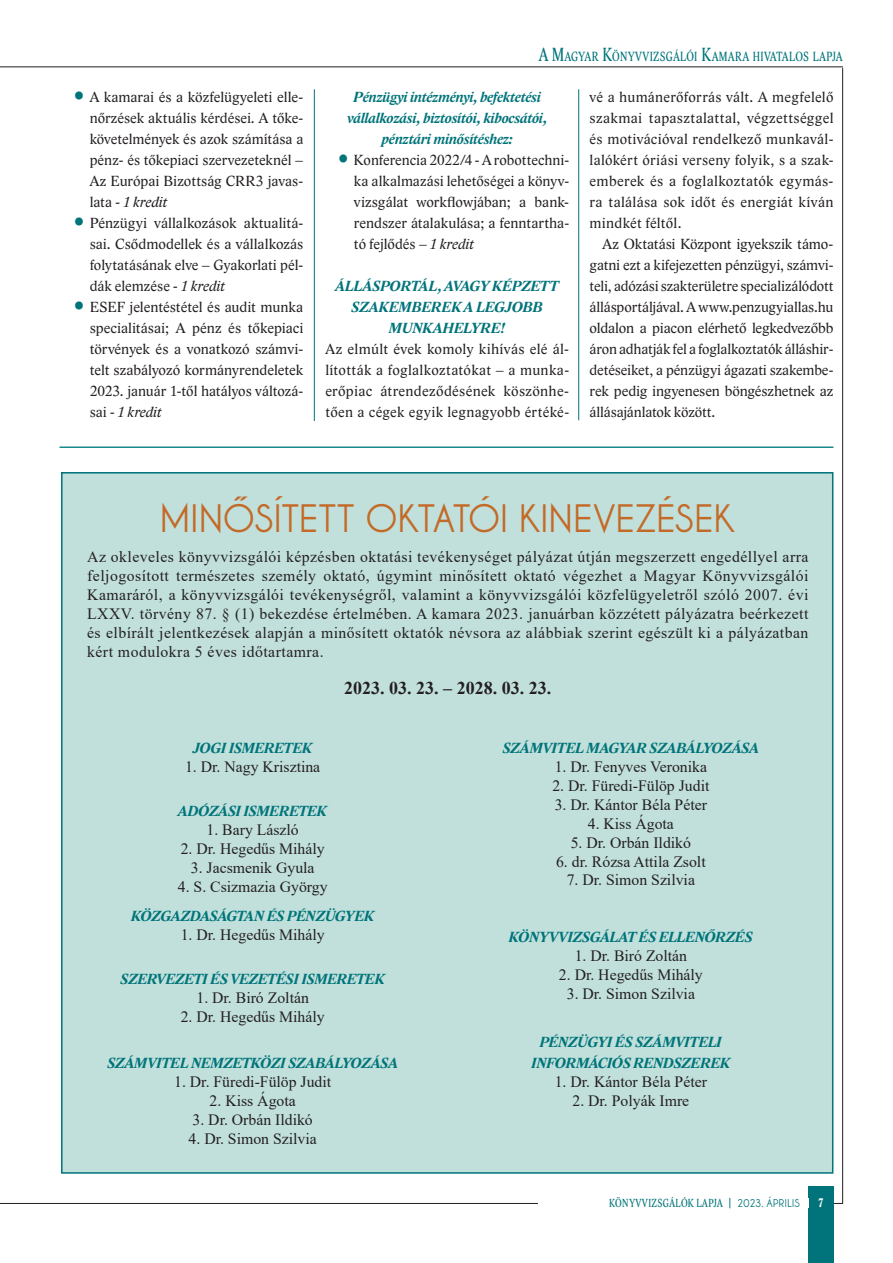
<style>
.page{position:relative;width:893px;height:1263px;background:#fff}
.page>*{position:absolute;margin:0;border:0;box-sizing:border-box;transform-origin:0 0}
.t1{font:700 40.5px "Champagne&Limousines";letter-spacing:.01em;color:#c36a28}
.t2{font:700 18px "Times New Roman";color:#231f20}
.t3{font:15.75px/18.9px "Times New Roman";color:#231f20;text-align:justify}
.t4{font:15px/21px "Lido STF";letter-spacing:.005em;color:#231f20;text-align:justify}
.t5{font:italic 700 15px/21px "Lido STF";letter-spacing:-.01em;color:#00747a;text-align:center}
.t6{font:13.65px "Lido STF Condensed";letter-spacing:.025em;color:#00747a;scale:.9 1}
.t7{font:700 12.75px "Lido STF Condensed";color:#fff;scale:.9 1}
.t8{font:12px "Lido STF Condensed";letter-spacing:.035em;color:#00747a;scale:.9 1}
.s1{font-weight:700;font-size:28.5px;color:#00747a}
.s2{font-style:italic}
.s3{font-size:19.5px}
.s4{font-family:"Champagne&Limousines";font-weight:700;font-size:11.55px}
</style>
<div class="page">
<hr style="left:0;top:1203px;width:843px;height:1px;background:#231f20">
<hr style="left:0;top:66px;width:843px;height:1px;background:#231f20">
<div style="left:808px;top:1187px;width:25px;height:76px;background:#00747a"></div>
<div style="left:538px;top:1198px;width:270px;height:9px;background:#fff"></div>
<hr style="left:842px;top:68px;width:1px;height:1135px;background:#231f20">
<hr style="left:60px;top:446px;width:773px;height:2px;background:#168a88">
<hr style="left:578px;top:89px;width:1px;height:331px;background:#00747a">
<hr style="left:314px;top:89px;width:1px;height:332px;background:#00747a">
<div style="left:62px;top:473px;width:771px;height:700px;background:#c1e0db"></div>
<p class="t4" style="left:90px;top:87px;width:215px;text-indent:-16px"><span class="s1">•</span> A kamarai és a közfelügyeleti elle&shy;nőrzések aktuális kérdései. A tőke&shy;követelmények és azok számítása a pénz- és tőkepiaci szervezeteknél – Az Európai Bizottság CRR3 javas&shy;lata <span class="s2">- 1 kredit</span></p>
<p class="t4" style="left:90px;top:213px;width:215px;text-indent:-16px"><span class="s1">•</span> Pénzügyi vállalkozások aktualitá&shy;sai. Csődmodellek és a vállalkozás folytatásának elve – Gyakorlati pél&shy;dák elemzése <span class="s2">- 1 kredit</span></p>
<p class="t4" style="left:90px;top:297px;width:215px;text-indent:-16px"><span class="s1">•</span> ESEF jelentéstétel és audit munka specialitásai; A pénz és tőkepiaci törvények és a vonatkozó számvi&shy;telt szabályozó kormányrendeletek 2023. január 1-től hatályos változá&shy;sai <span class="s2">- 1 kredit</span></p>
<p class="t6" style="left:539px;top:48px;width:339px"><span class="s3">A M</span>AGYAR <span class="s3">K</span>ÖNYVVIZSGÁLÓI <span class="s3">K</span>AMARA HIVATALOS LAPJA</p>
<p class="t5" style="left:347px;top:87px;width:201px">Pénzügyi intézményi, befektetési vállalkozási, biztosítói, kibocsátói, pénztári minősítéshez:</p>
<p class="t4" style="left:354px;top:150px;width:217px;text-indent:-16px"><span class="s1">•</span> Konferencia 2022/4 - A robottechni&shy;ka alkalmazási lehetőségei a könyv&shy;vizsgálat workflowjában; a bank&shy;rendszer átalakulása; a fenntartha&shy;tó fejlődés <span class="s2">– 1 kredit</span></p>
<p class="t5" style="left:336px;top:276px;width:224px">ÁLLÁSPORTÁL, AVAGY KÉPZETT<br>SZAKEMBEREK A LEGJOBB<br>MUNKAHELYRE!</p>
<p class="t4" style="left:325px;top:339px;width:245px">Az elmúlt évek komoly kihívás elé ál&shy;lították a foglalkoztatókat – a munka&shy;erőpiac átrendeződésének köszönhe&shy;tően a cégek egyik legnagyobb értéké-</p>
<p class="t4" style="left:590px;top:87px;width:245px">vé a humánerőforrás vált. A megfelelő szakmai tapasztalattal, végzettséggel és motivációval rendelkező munkavál&shy;lalókért óriási verseny folyik, s a szak&shy;emberek és a foglalkoztatók egymás&shy;ra találása sok időt és energiát kíván mindkét féltől.</p>
<p class="t4" style="left:590px;top:234px;width:245px;text-indent:13px">Az Oktatási Központ igyekszik támo&shy;gatni ezt a kifejezetten pénzügyi, számvi&shy;teli, adózási szakterületre specializálódott állásportáljával. A www.penzugyiallas.hu oldalon a piacon elérhető legkedvezőbb áron adhatják fel a foglalkoztatók álláshir&shy;detéseiket, a pénzügyi ágazati szakembe&shy;rek pedig ingyenesen böngészhetnek az állásajánlatok között.</p>
<h1 class="t1" style="left:161px;top:496px;width:575px">MINŐSÍTETT OKTATÓI KINEVEZÉSEK</h1>
<p class="t3" style="left:87px;top:547px;width:723px">Az okleveles könyvvizsgálói képzésben oktatási tevékenységet pályázat útján megszerzett engedéllyel arra feljogosított természetes személy oktató, úgymint minősített oktató végezhet a Magyar Könyvvizsgálói Kamaráról, a könyvvizsgálói tevékenységről, valamint a könyvvizsgálói közfelügyeletről szóló 2007. évi LXXV. törvény 87. § (1) bekezdése értelmében. A kamara 2023. januárban közzétett pályázatra beérkezett és elbírált jelentkezések alapján a minősített oktatók névsora az alábbiak szerint egészült ki a pályázatban kért modulokra 5 éves időtartamra.</p>
<p class="t2" style="left:344px;top:675px;width:209px">2023. 03. 23. – 2028. 03. 23.</p>
<p class="t5" style="left:193px;top:738px;width:121px">JOGI ISMERETEK</p>
<p class="t3" style="left:185px;top:757px;width:137px">1. Dr. Nagy Krisztina</p>
<p class="t5" style="left:178px;top:801px;width:150px">ADÓZÁSI ISMERETEK</p>
<p class="t3" style="left:207px;top:820px;width:94px">1. Bary László</p>
<p class="t3" style="left:181px;top:839px;width:145px">2. Dr. Hegedűs Mihály</p>
<p class="t3" style="left:191px;top:858px;width:125px">3. Jacsmenik Gyula</p>
<p class="t3" style="left:178px;top:876px;width:151px">4. S. Csizmazia György</p>
<p class="t5" style="left:131px;top:906px;width:245px">KÖZGAZDASÁGTAN ÉS PÉNZÜGYEK</p>
<p class="t3" style="left:181px;top:925px;width:145px">1. Dr. Hegedűs Mihály</p>
<p class="t5" style="left:121px;top:969px;width:266px">SZERVEZETI ÉS VEZETÉSI ISMERETEK</p>
<p class="t3" style="left:196px;top:988px;width:114px">1. Dr. Biró Zoltán</p>
<p class="t3" style="left:181px;top:1007px;width:145px">2. Dr. Hegedűs Mihály</p>
<p class="t5" style="left:107px;top:1053px;width:292px">SZÁMVITEL NEMZETKÖZI SZABÁLYOZÁSA</p>
<p class="t3" style="left:174px;top:1072px;width:159px">1. Dr. Füredi-Fülöp Judit</p>
<p class="t3" style="left:210px;top:1091px;width:88px">2. Kiss Ágota</p>
<p class="t3" style="left:193px;top:1110px;width:122px">3. Dr. Orbán Ildikó</p>
<p class="t3" style="left:189px;top:1128px;width:130px">4. Dr. Simon Szilvia</p>
<p class="t5" style="left:503px;top:738px;width:258px">SZÁMVITEL MAGYAR SZABÁLYOZÁSA</p>
<p class="t3" style="left:555px;top:757px;width:154px">1. Dr. Fenyves Veronika</p>
<p class="t3" style="left:552px;top:776px;width:159px">2. Dr. Füredi-Fülöp Judit</p>
<p class="t3" style="left:555px;top:795px;width:154px">3. Dr. Kántor Béla Péter</p>
<p class="t3" style="left:588px;top:813px;width:88px">4. Kiss Ágota</p>
<p class="t3" style="left:571px;top:832px;width:122px">5. Dr. Orbán Ildikó</p>
<p class="t3" style="left:556px;top:851px;width:151px">6. dr. Rózsa Attila Zsolt</p>
<p class="t3" style="left:567px;top:870px;width:130px">7. Dr. Simon Szilvia</p>
<p class="t5" style="left:509px;top:927px;width:245px">KÖNYVVIZSGÁLAT ÉS ELLENŐRZÉS</p>
<p class="t3" style="left:575px;top:946px;width:114px">1. Dr. Biró Zoltán</p>
<p class="t3" style="left:559px;top:965px;width:145px">2. Dr. Hegedűs Mihály</p>
<p class="t3" style="left:567px;top:984px;width:130px">3. Dr. Simon Szilvia</p>
<p class="t5" style="left:532px;top:1032px;width:200px">PÉNZÜGYI ÉS SZÁMVITELI<br>INFORMÁCIÓS RENDSZEREK</p>
<p class="t3" style="left:555px;top:1072px;width:154px">1. Dr. Kántor Béla Péter</p>
<p class="t3" style="left:572px;top:1091px;width:118px">2. Dr. Polyák Imre</p>
<p class="t8" style="left:609px;top:1196px;width:213px">KÖNYVVIZSGÁLÓK LAPJA | <span class="s4">2023. ÁPRILIS</span></p>
<p class="t7" style="left:818px;top:1195px;width:7px">7</p>
</div>
